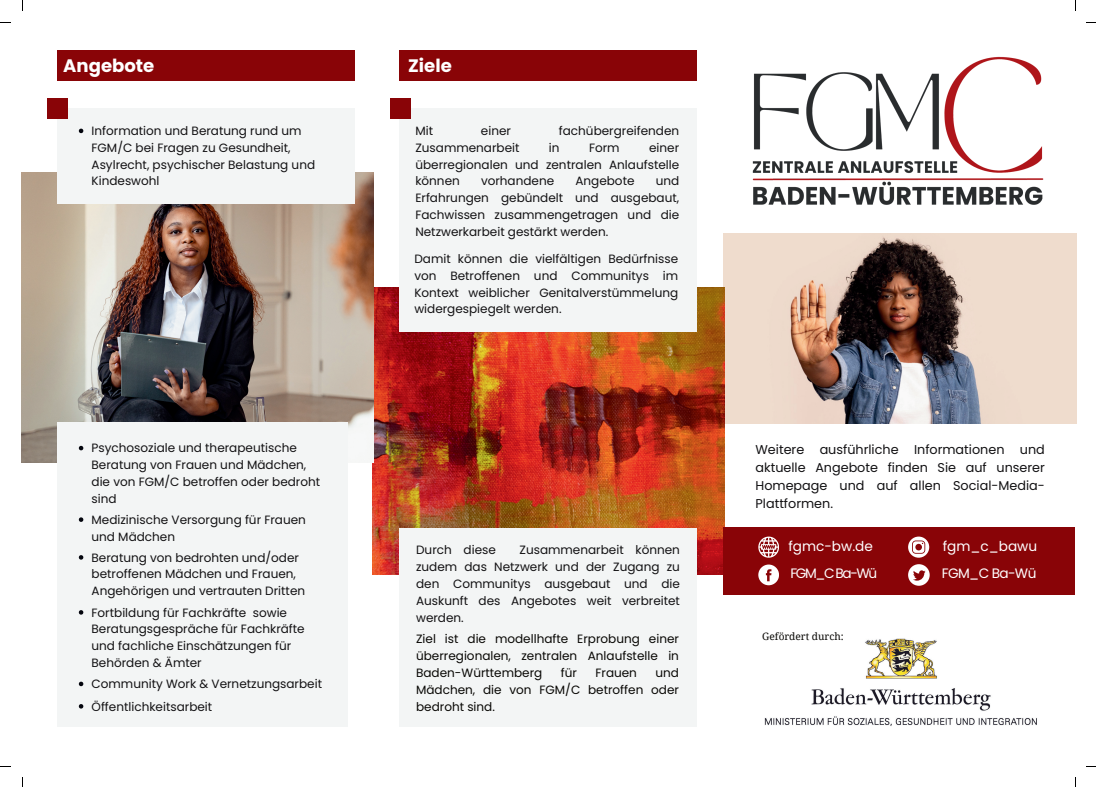
<style>
.page{position:relative;width:1096px;height:787px;background:#fff}
.page>*{position:absolute;margin:0;border:0;box-sizing:border-box;transform-origin:0 0}
.t1{font:700 18px "Poppins";color:#fff}
.t2{font:13.62px "Poppins";color:#fff}
.t3{font:12.75px/17.8px "Poppins";color:#121113;text-align:justify}
.t4{font:12px/16.8px "Poppins";color:#121113}
.t5{font:12px/16.8px "Poppins";color:#080704;text-align:justify}
.t6{font:10.38px "Poppins";color:#121113}
.t7{font:10.12px "Droid Serif";color:#080704}
</style>
<div class="page">
<div style="left:399px;top:51px;width:298px;height:30px;background:#890407"></div>
<img style="left:723px;top:234px;width:353px;height:190px">
<img style="left:372px;top:288px;width:352px;height:287px">
<div style="left:723px;top:527px;width:352px;height:68px;background:#890407"></div>
<div style="left:399px;top:109px;width:298px;height:223px;background:#f3f5f5"></div>
<svg style="left:908px;top:537px;width:21px;height:21px"></svg>
<div style="left:390px;top:98px;width:20px;height:21px;background:#890407"></div>
<img style="left:764px;top:638px;width:273px;height:88px">
<img style="left:22px;top:172px;width:351px;height:291px">
<div style="left:57px;top:109px;width:297px;height:95px;background:#f3f5f5"></div>
<div style="left:57px;top:51px;width:297px;height:30px;background:#890407"></div>
<div style="left:57px;top:422px;width:291px;height:304px;background:#f3f5f5"></div>
<div style="left:47px;top:98px;width:21px;height:21px;background:#890407"></div>
<div style="left:399px;top:528px;width:298px;height:198px;background:#f3f5f5"></div>
<svg style="left:758px;top:537px;width:20px;height:21px"></svg>
<svg style="left:758px;top:564px;width:20px;height:21px"></svg>
<svg style="left:908px;top:564px;width:21px;height:22px"></svg>
<svg style="left:79px;top:610px;width:4px;height:5px"></svg>
<svg style="left:79px;top:446px;width:4px;height:4px"></svg>
<svg style="left:79px;top:555px;width:4px;height:5px"></svg>
<svg style="left:79px;top:517px;width:4px;height:5px"></svg>
<svg style="left:79px;top:129px;width:4px;height:4px"></svg>
<svg style="left:78px;top:681px;width:5px;height:5px"></svg>
<svg style="left:79px;top:704px;width:4px;height:4px"></svg>
<img style="left:752px;top:56px;width:292px;height:149px">
<h1 class="t1" style="left:63px;top:55px;width:93px">Angebote</h1>
<p class="t4" style="left:92px;top:123px;width:225px">Information und Beratung rund um<br>FGM/C bei Fragen zu Gesundheit,<br>Asylrecht, psychischer Belastung und<br>Kindeswohl</p>
<p class="t4" style="left:92px;top:440px;width:230px">Psychosoziale und therapeutische<br>Beratung von Frauen und Mädchen, die von FGM/C betroffen oder bedroht sind</p>
<p class="t4" style="left:92px;top:511px;width:216px">Medizinische Versorgung für Frauen und Mädchen</p>
<p class="t4" style="left:92px;top:549px;width:215px">Beratung von bedrohten und/oder betroffenen Mädchen und Frauen,<br>Angehörigen und vertrauten Dritten</p>
<p class="t4" style="left:92px;top:604px;width:215px">Fortbildung für Fachkräfte sowie<br>Beratungsgespräche für Fachkräfte und fachliche Einschätzungen für<br>Behörden &amp; Ämter</p>
<p class="t6" style="left:89px;top:674px;width:105px">Öffentlichkeitsarbeit</p>
<p class="t4" style="left:92px;top:673px;width:232px;line-height:22.4px">Community Work &amp; Vernetzungsarbeit<br>Öffentlichkeitsarbeit</p>
<h1 class="t1" style="left:408px;top:55px;width:45px">Ziele</h1>
<p class="t4" style="left:415px;top:123px;width:19px">Mit</p>
<p class="t4" style="left:481px;top:123px;width:32px">einer</p>
<p class="t4" style="left:559px;top:123px;width:122px">fachübergreifenden</p>
<p class="t4" style="left:415px;top:139px;width:106px">Zusammenarbeit</p>
<p class="t4" style="left:549px;top:139px;width:12px">in</p>
<p class="t4" style="left:589px;top:139px;width:32px">Form</p>
<p class="t4" style="left:415px;top:139px;width:265px;text-align:justify;text-indent:234px">einer überregionalen und zentralen Anlaufstelle können</p>
<p class="t4" style="left:415px;top:173px;width:265px;text-align:justify;text-indent:240px">und Erfahrungen gebündelt und ausgebaut, Fachwissen zusammengetragen und die Netzwerkarbeit gestärkt werden.</p>
<p class="t4" style="left:481px;top:173px;width:75px">vorhandene</p>
<p class="t4" style="left:575px;top:173px;width:61px">Angebote</p>
<p class="t4" style="left:414px;top:251px;width:265px;text-align:justify">Damit können die vielfältigen Bedürfnisse von Betroffenen und Communitys im Kontext weiblicher Genitalverstümmelung widergespiegelt werden.</p>
<p class="t4" style="left:416px;top:542px;width:265px;text-align:justify;text-indent:103px">Zusammenarbeit können zudem das Netzwerk und der Zugang zu den Communitys ausgebaut und die Auskunft des Angebotes weit verbreitet werden.</p>
<p class="t4" style="left:416px;top:542px;width:81px">Durch diese</p>
<p class="t5" style="left:416px;top:631px;width:264px">Ziel ist die modellhafte Erprobung einer überregionalen, zentralen Anlaufstelle in Baden-Württemberg</p>
<p class="t5" style="left:561px;top:664px;width:18px">für</p>
<p class="t5" style="left:595px;top:664px;width:43px">Frauen</p>
<p class="t5" style="left:416px;top:664px;width:264px;text-indent:239px">und Mädchen, die von FGM/C betroffen oder bedroht sind.</p>
<p class="t3" style="left:755px;top:441px;width:291px">Weitere ausführliche Informationen und aktuelle Angebote finden Sie auf unserer Homepage und auf allen Social-Media-Plattformen.</p>
<p class="t2" style="left:788px;top:539px;width:86px">fgmc-bw.de</p>
<p class="t2" style="left:942px;top:539px;width:96px">fgm_c_bawu</p>
<p class="t2" style="left:790px;top:565px;width:88px">FGM_C Ba-Wü</p>
<p class="t2" style="left:941px;top:565px;width:96px">FGM_C Ba-Wü</p>
<p class="t7" style="left:762px;top:629px;width:83px">Gefördert durch:</p>
</div>
